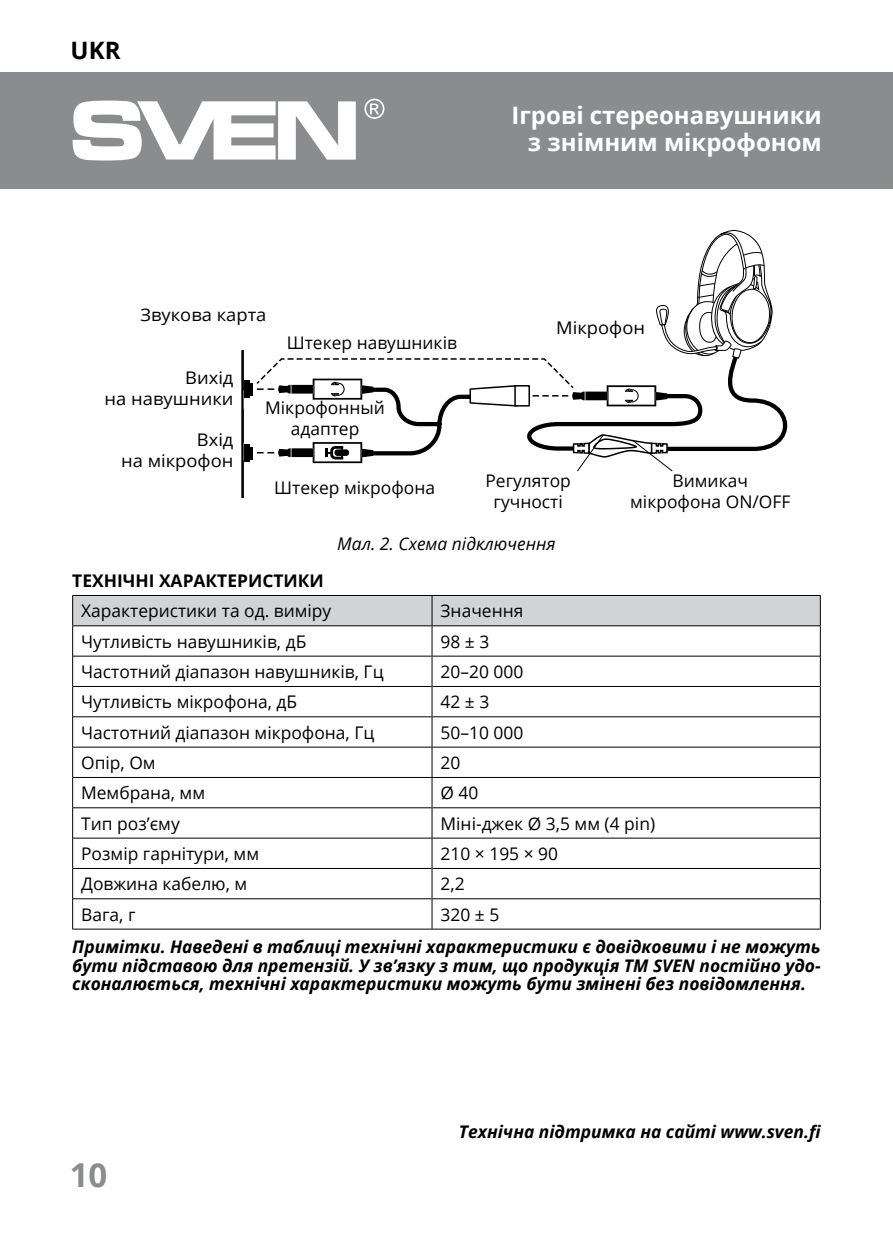
<style>
.page{position:relative;width:893px;height:1259px;background:#fff}
.page>*{position:absolute;margin:0;border:0;box-sizing:border-box;transform-origin:0 0}
.t1{font:700 33px "Open Sans";color:#8a8c8e}
.t2{font:700 24px/27px "Open Sans";color:#fff;text-align:right}
.t3{font:700 24px "Open Sans";color:#000}
.t4{font:17.4px/21px "Open Sans";color:#000;text-align:center}
.t5{font:italic 700 17.4px/18.9px "Open Sans";color:#000;text-align:justify}
.t6{font:17.4px/21px "Open Sans";color:#000;text-align:right;scale:1.05 1}
.t7{font:700 17.4px "Open Sans";color:#000}
.t8{font:italic 17.4px "Open Sans";color:#000}
</style>
<div class="page">
<div style="left:0;top:72px;width:893px;height:117px;background:#8a8c8e"></div>
<svg style="left:73px;top:101px;width:283px;height:59px"></svg>
<svg style="left:364px;top:99px;width:20px;height:20px"></svg>
<svg style="left:73px;top:626px;width:747px;height:302px"></svg>
<div style="left:72px;top:595px;width:749px;height:30px;background:#d1d3d4"></div>
<hr style="left:72px;top:625px;width:360px;height:1px;background:#000">
<hr style="left:432px;top:625px;width:389px;height:1px;background:#000">
<hr style="left:73px;top:655px;width:359px;height:1px;background:#000">
<hr style="left:73px;top:686px;width:359px;height:1px;background:#000">
<hr style="left:432px;top:686px;width:388px;height:1px;background:#000">
<hr style="left:73px;top:716px;width:359px;height:1px;background:#000">
<hr style="left:73px;top:746px;width:359px;height:1px;background:#000">
<hr style="left:73px;top:777px;width:359px;height:1px;background:#000">
<hr style="left:73px;top:807px;width:359px;height:1px;background:#000">
<hr style="left:432px;top:807px;width:388px;height:1px;background:#000">
<hr style="left:73px;top:837px;width:359px;height:1px;background:#000">
<hr style="left:432px;top:837px;width:388px;height:1px;background:#000">
<hr style="left:73px;top:868px;width:359px;height:1px;background:#000">
<hr style="left:432px;top:868px;width:388px;height:1px;background:#000">
<hr style="left:73px;top:898px;width:359px;height:1px;background:#000">
<hr style="left:432px;top:898px;width:388px;height:1px;background:#000">
<hr style="left:72px;top:626px;width:1px;height:30px;background:#000">
<hr style="left:72px;top:656px;width:1px;height:30px;background:#000">
<hr style="left:72px;top:686px;width:1px;height:31px;background:#000">
<hr style="left:72px;top:717px;width:1px;height:30px;background:#000">
<hr style="left:72px;top:747px;width:1px;height:30px;background:#000">
<hr style="left:72px;top:777px;width:1px;height:31px;background:#000">
<hr style="left:72px;top:808px;width:1px;height:30px;background:#000">
<hr style="left:72px;top:838px;width:1px;height:30px;background:#000">
<hr style="left:72px;top:868px;width:1px;height:30px;background:#000">
<hr style="left:72px;top:898px;width:1px;height:30px;background:#000">
<hr style="left:72px;top:928px;width:360px;height:1px;background:#000">
<hr style="left:432px;top:655px;width:388px;height:1px;background:#000">
<hr style="left:432px;top:716px;width:388px;height:1px;background:#000">
<hr style="left:431px;top:626px;width:2px;height:30px;background:#000">
<hr style="left:820px;top:626px;width:1px;height:30px;background:#000">
<hr style="left:431px;top:656px;width:2px;height:30px;background:#000">
<hr style="left:820px;top:656px;width:1px;height:30px;background:#000">
<hr style="left:431px;top:686px;width:2px;height:31px;background:#000">
<hr style="left:820px;top:686px;width:1px;height:31px;background:#000">
<hr style="left:431px;top:717px;width:2px;height:30px;background:#000">
<hr style="left:820px;top:717px;width:1px;height:30px;background:#000">
<hr style="left:431px;top:778px;width:2px;height:30px;background:#000">
<hr style="left:820px;top:777px;width:1px;height:31px;background:#000">
<hr style="left:431px;top:808px;width:2px;height:30px;background:#000">
<hr style="left:820px;top:808px;width:1px;height:30px;background:#000">
<hr style="left:431px;top:838px;width:2px;height:30px;background:#000">
<hr style="left:820px;top:838px;width:1px;height:30px;background:#000">
<hr style="left:431px;top:868px;width:2px;height:30px;background:#000">
<hr style="left:820px;top:868px;width:1px;height:30px;background:#000">
<hr style="left:431px;top:898px;width:2px;height:30px;background:#000">
<hr style="left:820px;top:898px;width:1px;height:30px;background:#000">
<hr style="left:432px;top:928px;width:389px;height:1px;background:#000">
<hr style="left:432px;top:746px;width:388px;height:1px;background:#000">
<hr style="left:432px;top:777px;width:388px;height:1px;background:#000">
<hr style="left:431px;top:747px;width:2px;height:30px;background:#000">
<hr style="left:820px;top:747px;width:1px;height:30px;background:#000">
<svg style="left:241px;top:350px;width:3px;height:148px"></svg>
<hr style="left:249px;top:383px;width:4px;height:12px;background:#000">
<div style="left:244px;top:380px;width:5px;height:18px;background:#000"></div>
<hr style="left:249px;top:447px;width:4px;height:13px;background:#000">
<div style="left:244px;top:444px;width:5px;height:18px;background:#000"></div>
<svg style="left:256px;top:230px;width:532px;height:242px"></svg>
<h2 class="t3" style="left:71px;top:34px;width:51px">UKR</h2>
<h2 class="t2" style="left:512px;top:101px;width:312px">Ігрові стереонавушники з знімним мікрофоном</h2>
<p class="t6" style="left:140px;top:304px;width:122px">Звукова карта</p>
<p class="t4" style="left:287px;top:332px;width:172px">Штекер навушників</p>
<p class="t6" style="left:105px;top:367px;width:124px">Вихід<br>на навушники</p>
<p class="t6" style="left:121px;top:428px;width:109px">Вхід<br>на мікрофон</p>
<p class="t4" style="left:265px;top:397px;width:121px">Мікрофонный адаптер</p>
<p class="t4" style="left:274px;top:476px;width:162px">Штекер мікрофона</p>
<p class="t6" style="left:556px;top:316px;width:86px">Мікрофон</p>
<p class="t4" style="left:485px;top:470px;width:87px">Регулятор гучності</p>
<p class="t4" style="left:630px;top:470px;width:162px">Вимикач мікрофона ON/OFF</p>
<p class="t8" style="left:337px;top:532px;width:220px">Мал. 2. Схема підключення</p>
<p class="t7" style="left:72px;top:568px;width:253px">ТЕХНІЧНІ ХАРАКТЕРИСТИКИ</p>
<p class="t4" style="left:81px;top:600px;width:252px">Характеристики та од. виміру</p>
<p class="t4" style="left:441px;top:600px;width:84px">Значення</p>
<p class="t4" style="left:81px;top:630px;width:227px">Чутливість навушників, дБ</p>
<p class="t4" style="left:441px;top:630px;width:50px">98 ± 3</p>
<p class="t4" style="left:81px;top:660px;width:304px">Частотний діапазон навушників, Гц</p>
<p class="t4" style="left:441px;top:660px;width:84px">20–20 000</p>
<p class="t4" style="left:81px;top:691px;width:217px">Чутливість мікрофона, дБ</p>
<p class="t4" style="left:441px;top:691px;width:50px">42 ± 3</p>
<p class="t4" style="left:81px;top:721px;width:295px">Частотний діапазон мікрофона, Гц</p>
<p class="t4" style="left:441px;top:721px;width:84px">50–10 000</p>
<p class="t4" style="left:81px;top:751px;width:76px">Опір, Ом</p>
<p class="t4" style="left:441px;top:751px;width:21px">20</p>
<p class="t4" style="left:81px;top:782px;width:126px">Мембрана, мм</p>
<p class="t4" style="left:441px;top:782px;width:39px">Ø 40</p>
<p class="t4" style="left:81px;top:812px;width:100px">Тип роз’єму</p>
<p class="t4" style="left:441px;top:812px;width:216px">Мiнi-джек Ø 3,5 мм (4 pin)</p>
<p class="t4" style="left:81px;top:842px;width:179px">Розмiр гарнiтури, мм</p>
<p class="t4" style="left:441px;top:842px;width:119px">210 × 195 × 90</p>
<p class="t4" style="left:81px;top:873px;width:168px">Довжина кабелю, м</p>
<p class="t4" style="left:441px;top:873px;width:26px">2,2</p>
<p class="t4" style="left:81px;top:903px;width:56px">Вага, г</p>
<p class="t4" style="left:441px;top:903px;width:60px">320 ± 5</p>
<p class="t5" style="left:72px;top:936px;width:750px">Примітки. Наведені в таблиці технічні характеристики є довідковими і не можуть бути підставою для претензій. У зв’язку з тим, що продукція ТМ SVEN постійно удо&shy;сконалюється, технічні характеристики можуть бути змінені без повідомлення.</p>
<h1 class="t1" style="left:70px;top:1151px;width:39px">10</h1>
<p class="t5" style="left:459px;top:1121px;width:363px">Технічна підтримка на сайті www.sven.fi</p>
</div>
